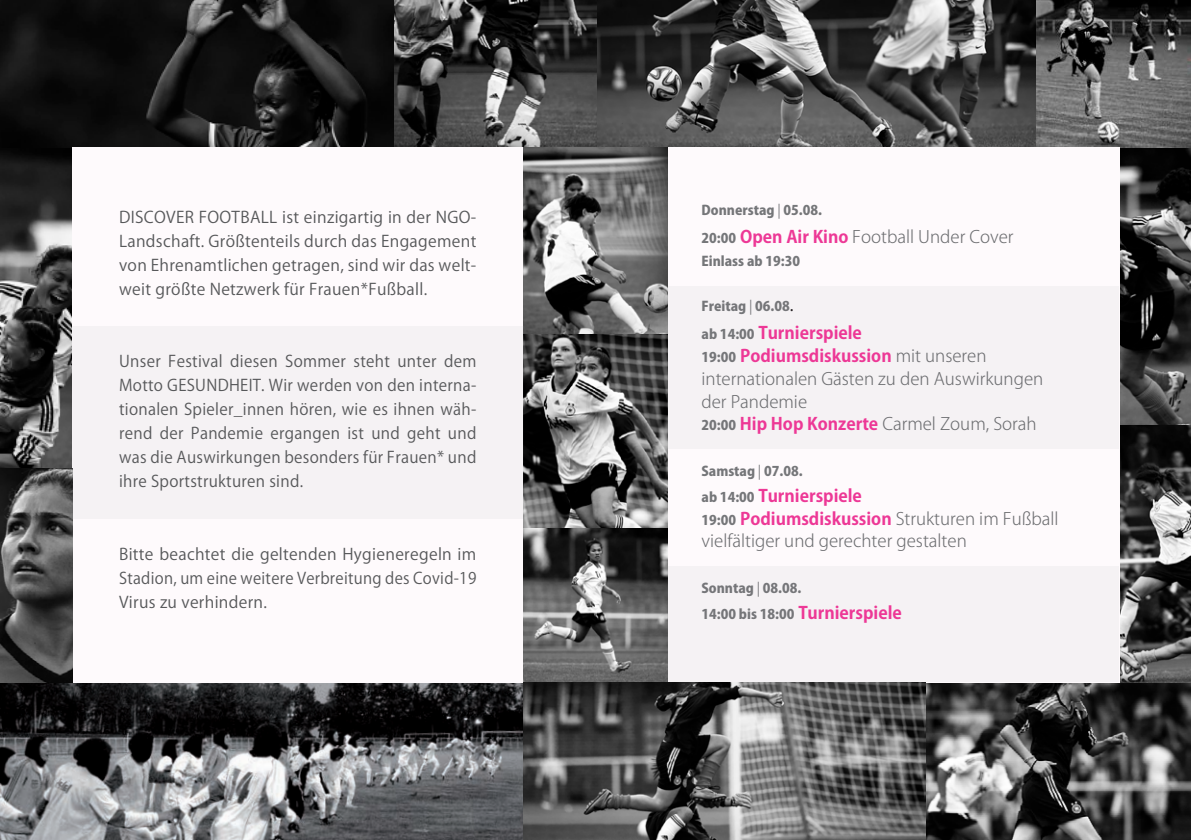
<style>
.page{position:relative;width:1191px;height:840px;background:#fff}
.page>*{position:absolute;margin:0;border:0;box-sizing:border-box;transform-origin:0 0}
.t1{font:300 17px "Koz Go Pro";color:#6c6d70}
.t2{font:700 17px "Koz Go Pro";color:#ed3896}
.t3{font:16px/24px "Koz Go Pro";letter-spacing:.02em;color:#57585a;text-align:justify}
.t4{font:800 13.2px "Koz Go Pro";color:#757679}
.s1{font-weight:400}
.s2{font-weight:800;font-size:13.2px;color:#757679}
.s3{font-weight:700;color:#ed3896}
.s4{font-weight:400;font-size:17px;color:#231f20}
.s5{font-weight:300;color:#6c6d70}
.s6{font-weight:700;font-size:17px;color:#ed3896}
</style>
<div class="page">
<img style="left:1120px;top:148px;width:71px;height:533px">
<img style="left:926px;top:681px;width:265px;height:158px">
<img style="left:0;top:0;width:1191px;height:148px">
<img style="left:0;top:130px;width:72px;height:338px">
<img style="left:0;top:681px;width:523px;height:158px">
<div style="left:72px;top:147px;width:1047px;height:535px;background:#fefafc"></div>
<img style="left:0;top:468px;width:72px;height:213px">
<img style="left:523px;top:148px;width:144px;height:534px">
<div style="left:667px;top:286px;width:452px;height:162px;background:#f5f2f4"></div>
<div style="left:72px;top:326px;width:451px;height:193px;background:#f5f2f4"></div>
<div style="left:667px;top:566px;width:452px;height:115px;background:#f5f2f4"></div>
<img style="left:523px;top:682px;width:403px;height:157px">
<p class="t3" style="left:119px;top:205px;width:359px">DISCOVER FOOTBALL ist einzigartig in der NGO-Landschaft. Größtenteils durch das Engagement von Ehrenamtlichen getragen, sind wir das welt&shy;weit größte Netzwerk für Frauen*Fußball.</p>
<p class="t3" style="left:119px;top:349px;width:359px">Unser Festival diesen Sommer steht unter dem Motto GESUNDHEIT. Wir werden von den interna&shy;tionalen Spieler_innen hören, wie es ihnen wäh&shy;rend der Pandemie ergangen ist und geht und was die Auswirkungen besonders für Frauen* und ihre Sportstrukturen sind.</p>
<p class="t3" style="left:119px;top:541px;width:359px">Bitte beachtet die geltenden Hygieneregeln im Stadion, um eine weitere Verbreitung des Covid-19<br>Virus zu verhindern.</p>
<p class="t4" style="left:701px;top:201px;width:122px">Donnerstag <span class="s1">|</span> 05.08.</p>
<p class="t1" style="left:701px;top:226px;width:313px"><span class="s2">20:00</span> <span class="s3">Open Air Kino</span> Football Under Cover</p>
<p class="t4" style="left:701px;top:252px;width:100px">Einlass ab 19:30</p>
<p class="t4" style="left:701px;top:298px;width:94px">Freitag <span class="s1">|</span> 06.08<span class="s4">.</span></p>
<p class="t2" style="left:701px;top:322px;width:162px"><span class="s2">ab 14:00</span> Turnierspiele</p>
<p class="t2" style="left:701px;top:345px;width:286px"><span class="s2">19:00</span> Podiumsdiskussion <span class="s5">mit unseren</span></p>
<p class="t1" style="left:701px;top:367px;width:343px">internationalen Gästen zu den Auswirkungen</p>
<p class="t1" style="left:701px;top:390px;width:107px">der Pandemie</p>
<p class="t1" style="left:701px;top:412px;width:337px"><span class="s2">20:00</span> <span class="s3">Hip Hop Konzerte</span> Carmel Zoum, Sorah</p>
<p class="t4" style="left:701px;top:462px;width:103px">Samstag <span class="s1">|</span> 07.08.</p>
<p class="t2" style="left:701px;top:484px;width:162px"><span class="s2">ab 14:00</span> Turnierspiele</p>
<p class="t1" style="left:701px;top:507px;width:358px"><span class="s2">19:00</span> <span class="s3">Podiumsdiskussion</span> Strukturen im Fußball</p>
<p class="t1" style="left:701px;top:529px;width:267px">vielfältiger und gerechter gestalten</p>
<p class="t4" style="left:701px;top:579px;width:101px">Sonntag <span class="s1">|</span> 08.08.</p>
<p class="t4" style="left:701px;top:605px;width:202px">14:00 bis 18:00 <span class="s6">Turnierspiele</span></p>
</div>
